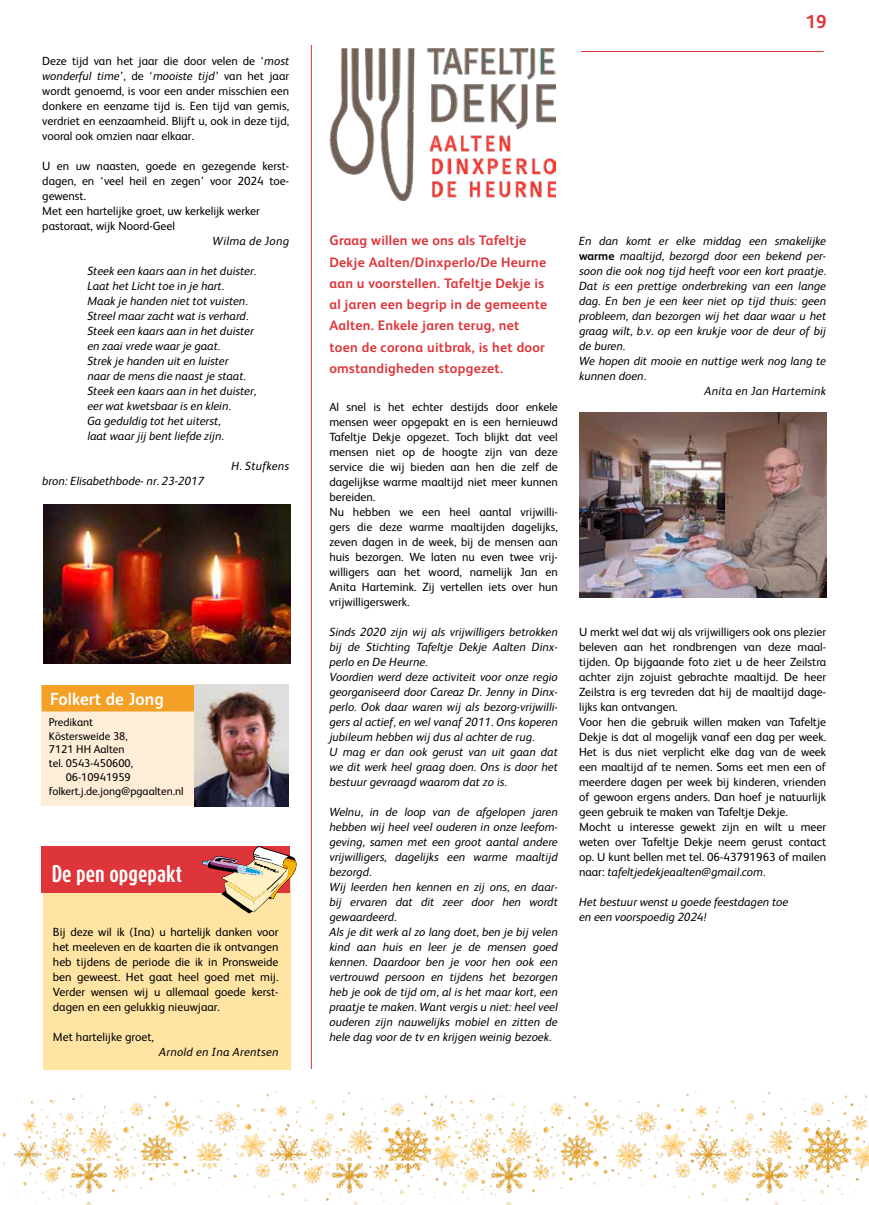
<style>
.page{position:relative;width:869px;height:1205px;background:#fff}
.page>*{position:absolute;margin:0;border:0;box-sizing:border-box;transform-origin:0 0}
.t1{font:700 20px "Dax Compact";color:#fff}
.t2{font:700 18.75px "FS Albert";color:#de353a}
.t3{font:700 17.5px "FS Albert";letter-spacing:.01em;color:#fff;scale:.96 1}
.t4{font:700 13.75px/21.2px "FS Albert";letter-spacing:.02em;color:#de353a}
.t5{font:11.88px/15px "FS Albert";color:#000}
.t6{font:italic 11.88px/15px "FS Albert";color:#000}
.t7{font:italic 11.88px "FS Albert";letter-spacing:.02em;color:#000}
.t8{font:11.25px "FS Albert";color:#000}
.s1{font-style:italic}
.s2{font-weight:700;font-style:normal}
</style>
<div class="page">
<img style="left:3px;top:1091px;width:865px;height:114px">
<div style="left:43px;top:863px;width:248px;height:207px;background:#ffe4a4"></div>
<img style="left:43px;top:504px;width:248px;height:159px">
<div style="left:42px;top:685px;width:247px;height:121px;background:#feedd7"></div>
<div style="left:41px;top:685px;width:247px;height:26px;background:#f49f25"></div>
<img style="left:194px;top:685px;width:94px;height:121px">
<hr style="left:43px;top:1160px;width:383px;height:3px;background:#fff">
<div style="left:41px;top:846px;width:248px;height:46px;background:#de353a"></div>
<img style="left:202px;top:846px;width:94px;height:67px">
<img style="left:579px;top:413px;width:247px;height:185px">
<hr style="left:580px;top:51px;width:243px;height:1px;background:#de353a">
<hr style="left:311px;top:45px;width:1px;height:1024px;background:#de353a">
<img style="left:329px;top:49px;width:226px;height:152px">
<p class="t5" style="left:42px;top:53px;width:248px;text-align:justify">Deze tijd van het jaar die door velen de ‘<span class="s1">most wonderful time</span>’, de ‘<span class="s1">mooiste tijd’</span> van het jaar wordt genoemd, is voor een ander misschien een donkere en eenzame tijd is. Een tijd van gemis, verdriet en eenzaamheid. Blijft u, ook in deze tijd, vooral ook omzien naar elkaar.</p>
<p class="t5" style="left:42px;top:158px;width:248px">U en uw naasten, goede en gezegende kerst&shy;dagen, en ‘veel heil en zegen’ voor 2024 toe&shy;gewenst.<br>Met een hartelijke groet, uw kerkelijk werker pastoraat, wijk Noord-Geel</p>
<p class="t7" style="left:212px;top:233px;width:78px">Wilma de Jong</p>
<p class="t6" style="left:87px;top:263px;width:170px">Steek een kaars aan in het duister.<br>Laat het Licht toe in je hart.<br>Maak je handen niet tot vuisten.<br>Streel maar zacht wat is verhard.<br>Steek een kaars aan in het duister en zaai vrede waar je gaat.<br>Strek je handen uit en luister<br>naar de mens die naast je staat.<br>Steek een kaars aan in het duister, eer wat kwetsbaar is en klein.<br>Ga geduldig tot het uiterst,<br>laat waar jij bent liefde zijn.</p>
<p class="t7" style="left:231px;top:458px;width:59px">H. Stufkens</p>
<p class="t6" style="left:42px;top:473px;width:163px">bron: Elisabethbode- nr. 23-2017</p>
<h3 class="t3" style="left:50px;top:687px;width:120px">Folkert de Jong</h3>
<p class="t8" style="left:49px;top:714px;width:46px">Predikant</p>
<p class="t8" style="left:49px;top:728px;width:80px">Köstersweide 38,</p>
<p class="t8" style="left:49px;top:742px;width:77px">7121 HH Aalten</p>
<p class="t8" style="left:49px;top:756px;width:86px">tel. 0543-450600,</p>
<p class="t8" style="left:66px;top:769px;width:66px">06-10941959</p>
<p class="t8" style="left:49px;top:783px;width:136px">folkert.j.de.jong@pgaalten.nl</p>
<h1 class="t1" style="left:52px;top:860px;width:132px">De pen opgepakt</h1>
<p class="t5" style="left:53px;top:923px;width:227px;text-align:justify">Bij deze wil ik (Ina) u hartelijk danken voor het meeleven en de kaarten die ik ontvangen heb tijdens de periode die ik in Pronsweide ben geweest. Het gaat heel goed met mij.<br>Verder wensen wij u allemaal goede kerst&shy;dagen en een gelukkig nieuwjaar.</p>
<p class="t5" style="left:53px;top:1028px;width:102px">Met hartelijke groet,</p>
<p class="t7" style="left:159px;top:1043px;width:121px">Arnold en Ina Arentsen</p>
<h2 class="t2" style="left:805px;top:9px;width:23px">19</h2>
<p class="t4" style="left:329px;top:230px;width:219px">Graag willen we ons als Tafeltje Dekje Aalten/Dinxperlo/De Heurne aan u voorstellen. Tafeltje Dekje is al jaren een begrip in de gemeente Aalten. Enkele jaren terug, net toen de corona uitbrak, is het door omstandigheden stopgezet.</p>
<p class="t5" style="left:329px;top:398px;width:230px">Al snel is het echter destijds door enkele mensen weer opgepakt en is een hernieuwd Tafeltje Dekje opgezet. Toch blijkt dat veel mensen niet op de hoogte zijn van deze service die wij bieden aan hen die zelf de dagelijkse warme maaltijd niet meer kunnen bereiden.<br>Nu hebben we een heel aantal vrijwilli&shy;gers die deze warme maaltijden dagelijks, zeven dagen in de week, bij de mensen aan huis bezorgen. We laten nu even twee vrij&shy;willigers aan het woord, namelijk Jan en Anita Hartemink. Zij vertellen iets over hun vrijwilligerswerk.</p>
<p class="t6" style="left:329px;top:623px;width:230px">Sinds 2020 zijn wij als vrijwilligers betrokken bij de Stichting Tafeltje Dekje Aalten Dinx&shy;perlo en De Heurne.<br>Voordien werd deze activiteit voor onze regio georganiseerd door Careaz Dr. Jenny in Dinx&shy;perlo. Ook daar waren wij als bezorg-vrijwilli&shy;gers al actief, en wel vanaf 2011. Ons koperen jubileum hebben wij dus al achter de rug.<br>U mag er dan ook gerust van uit gaan dat we dit werk heel graag doen. Ons is door het bestuur gevraagd waarom dat zo is.</p>
<p class="t6" style="left:329px;top:803px;width:230px">Welnu, in de loop van de afgelopen jaren hebben wij heel veel ouderen in onze leefom&shy;geving, samen met een groot aantal andere vrijwilligers, dagelijks een warme maaltijd bezorgd.<br>Wij leerden hen kennen en zij ons, en daar&shy;bij ervaren dat dit zeer door hen wordt gewaardeerd.<br>Als je dit werk al zo lang doet, ben je bij velen kind aan huis en leer je de mensen goed kennen. Daardoor ben je voor hen ook een vertrouwd persoon en tijdens het bezorgen heb je ook de tijd om, al is het maar kort, een praatje te maken. Want vergis u niet: heel veel ouderen zijn nauwelijks mobiel en zitten de hele dag voor de tv en krijgen weinig bezoek.</p>
<p class="t6" style="left:579px;top:233px;width:248px">En dan komt er elke middag een smakelijke</p>
<p class="t6" style="left:579px;top:248px;width:248px"><span class="s2">warme</span> maaltijd, bezorgd door een bekend per-</p>
<p class="t6" style="left:579px;top:263px;width:248px">soon die ook nog tijd heeft voor een kort praatje.</p>
<p class="t6" style="left:579px;top:278px;width:248px">Dat is een prettige onderbreking van een lange</p>
<p class="t6" style="left:579px;top:293px;width:248px">dag. En ben je een keer niet op tijd thuis: geen</p>
<p class="t6" style="left:579px;top:308px;width:248px">probleem, dan bezorgen wij het daar waar u het</p>
<p class="t6" style="left:579px;top:323px;width:248px">graag wilt, b.v. op een krukje voor de deur of bij</p>
<p class="t6" style="left:579px;top:338px;width:48px">de buren.</p>
<p class="t6" style="left:579px;top:353px;width:248px">We hopen dit mooie en nuttige werk nog lang te</p>
<p class="t6" style="left:579px;top:368px;width:68px">kunnen doen.</p>
<p class="t7" style="left:704px;top:383px;width:123px">Anita en Jan Hartemink</p>
<p class="t5" style="left:579px;top:623px;width:248px">U merkt wel dat wij als vrijwilligers ook ons plezier beleven aan het rondbrengen van deze maal&shy;tijden. Op bijgaande foto ziet u de heer Zeilstra achter zijn zojuist gebrachte maaltijd. De heer Zeilstra is erg tevreden dat hij de maaltijd dage&shy;lijks kan ontvangen.<br>Voor hen die gebruik willen maken van Tafeltje Dekje is dat al mogelijk vanaf een dag per week.<br>Het is dus niet verplicht elke dag van de week een maaltijd af te nemen. Soms eet men een of meerdere dagen per week bij kinderen, vrienden of gewoon ergens anders. Dan hoef je natuurlijk geen gebruik te maken van Tafeltje Dekje.<br>Mocht u interesse gewekt zijn en wilt u meer weten over Tafeltje Dekje neem gerust contact op. U kunt bellen met tel. 06-43791963 of mailen naar: <span class="s1">tafeltjedekjeaalten@gmail.com.</span></p>
<p class="t6" style="left:579px;top:893px;width:210px">Het bestuur wenst u goede feestdagen toe en een voorspoedig 2024!</p>
</div>
